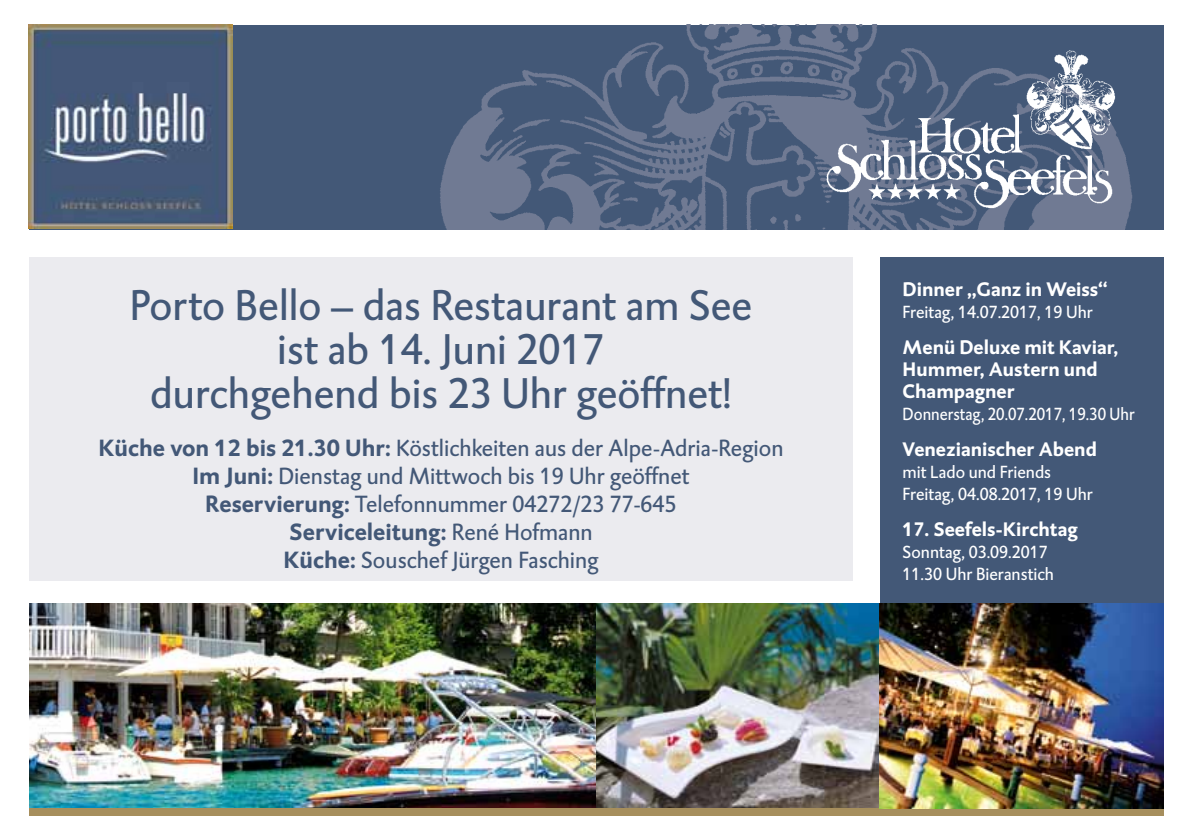
<style>
.page{position:relative;width:1191px;height:840px;background:#fff}
.page>*{position:absolute;margin:0;border:0;box-sizing:border-box;transform-origin:0 0}
.t1{font:44px/44px "DTL Caspari T";color:#435877;text-align:center}
.t2{font:24px/28px "DTL Caspari T";color:#435877;text-align:center}
.t3{font:700 20px/22px "DTL Caspari T";color:#fff}
.t4{font:18px/22px "DTL Caspari T";color:#fff}
.t5{font:18px "DTL Caspari T";color:#fff;scale:.94 1}
.s1{font-weight:700}
</style>
<div class="page">
<img style="left:29px;top:603px;width:567px;height:204px">
<div style="left:880px;top:257px;width:283px;height:346px;background:#435877"></div>
<div style="left:29px;top:257px;width:823px;height:324px;background:#ebebef"></div>
<div style="left:29px;top:25px;width:1134px;height:204px;background:#435877"></div>
<img style="left:440px;top:25px;width:692px;height:204px">
<img style="left:824px;top:48px;width:292px;height:162px">
<img style="left:596px;top:603px;width:284px;height:204px">
<img style="left:28px;top:25px;width:204px;height:204px">
<div style="left:29px;top:807px;width:1134px;height:8px;background:#a68e5c"></div>
<img style="left:880px;top:603px;width:283px;height:204px">
<h1 class="t1" style="left:130px;top:283px;width:624px">Porto Bello – das Restaurant am See ist ab 14. Juni 2017<br>durchgehend bis 23 Uhr geöffnet!</h1>
<p class="t2" style="left:98px;top:434px;width:686px"><span class="s1">Küche von 12 bis 21.30 Uhr:</span> Köstlichkeiten aus der Alpe-Adria-Region <span class="s1">Im Juni:</span> Dienstag und Mittwoch bis 19 Uhr geöffnet<br><span class="s1">Reservierung:</span> Telefonnummer 04272/23 77-645<br><span class="s1">Serviceleitung:</span> René Hofmann<br><span class="s1">Küche:</span> Souschef Jürgen Fasching</p>
<p class="t3" style="left:902px;top:277px;width:207px">Dinner „Ganz in Weiss“</p>
<p class="t4" style="left:902px;top:301px;width:191px">Freitag, 14.07.2017, 19 Uhr</p>
<p class="t3" style="left:902px;top:335px;width:217px">Menü Deluxe mit Kaviar,<br>Hummer, Austern und<br>Champagner</p>
<p class="t5" style="left:902px;top:403px;width:248px">Donnerstag, 20.07.2017, 19.30 Uhr</p>
<p class="t3" style="left:902px;top:437px;width:196px">Venezianischer Abend</p>
<p class="t4" style="left:902px;top:461px;width:191px">mit Lado und Friends<br>Freitag, 04.08.2017, 19 Uhr</p>
<p class="t3" style="left:902px;top:517px;width:177px">17. Seefels-Kirchtag</p>
<p class="t4" style="left:902px;top:541px;width:153px">Sonntag, 03.09.2017<br>11.30 Uhr Bieranstich</p>
</div>
